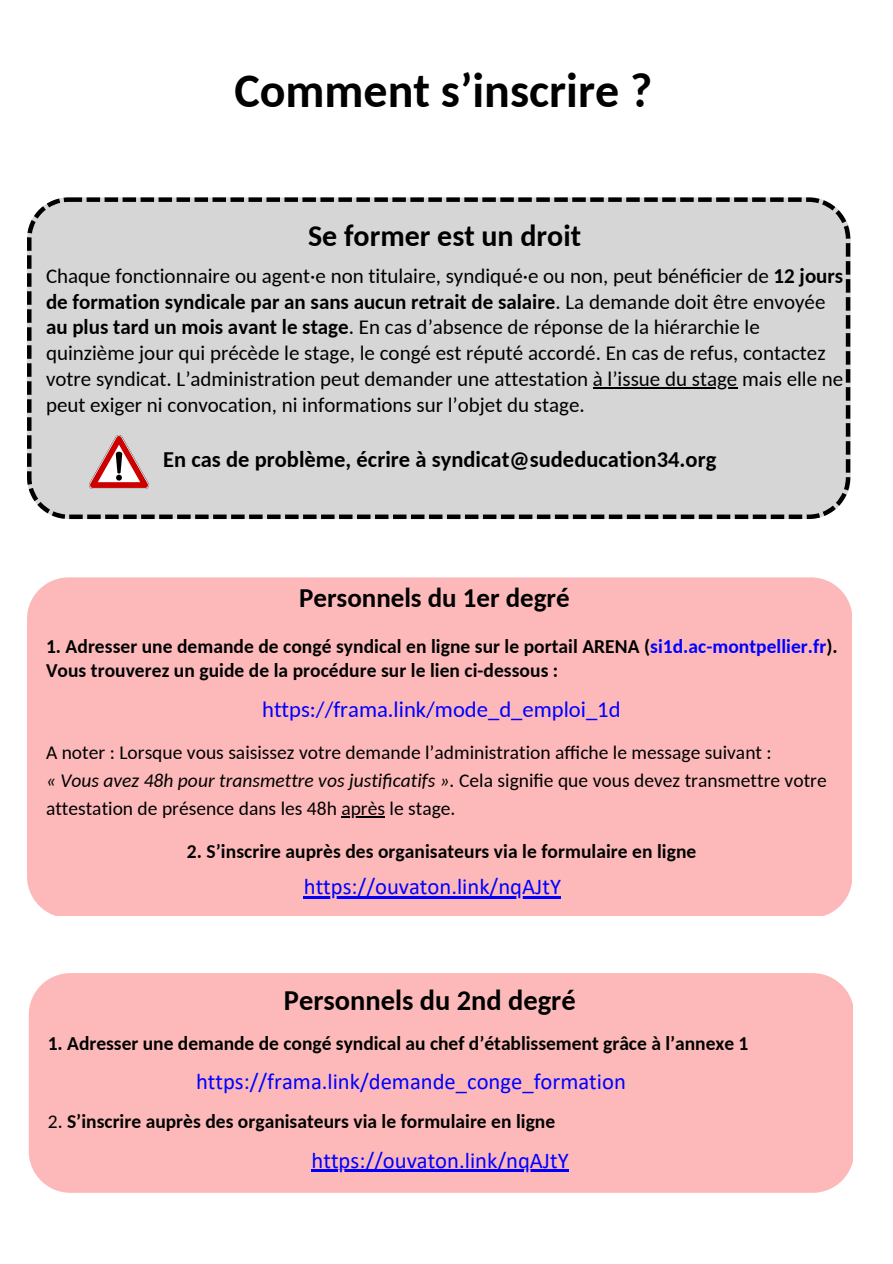
<style>
.page{position:relative;width:893px;height:1264px;background:#fff}
.page>*{position:absolute;margin:0;border:0;box-sizing:border-box;transform-origin:0 0}
.t1{font:700 48px "Carlito";color:#000}
.t2{font:700 30px "Carlito";color:#000}
.t3{font:700 28.5px "Carlito";color:#000}
.t4{font:700 27px "Carlito";color:#000}
.t5{font:22.65px "Calibri";color:#00f}
.t6{font:22.65px "Carlito";color:#00f}
.t7{font:700 22.5px "Carlito";color:#000}
.t8{font:21px/25.8px "Carlito";color:#000}
.t9{font:700 19.5px/23.5px "Carlito";letter-spacing:.005em;color:#000}
.t10{font:19.5px/28px "Carlito";color:#000}
.s1{font-weight:700}
.s2{color:#00f}
.s3{font-style:italic}
.s4{font-weight:400}
</style>
<div class="page">
<div style="left:29px;top:973px;width:824px;height:219px;background:#fdb9b9"></div>
<div style="left:27px;top:577px;width:824px;height:339px;background:#fdb9b9"></div>
<div style="left:27px;top:197px;width:823px;height:322px;background:#d6d6d6"></div>
<img style="left:89px;top:436px;width:60px;height:53px">
<hr style="left:592px;top:387px;width:145px;height:1px;background:#000">
<hr style="left:341px;top:816px;width:44px;height:1px;background:#000">
<hr style="left:304px;top:896px;width:257px;height:2px;background:#00f">
<hr style="left:311px;top:1169px;width:257px;height:2px;background:#00f">
<h1 class="t1" style="left:234px;top:71px;width:419px">Comment s’inscrire ?</h1>
<h2 class="t2" style="left:308px;top:223px;width:274px">Se former est un droit</h2>
<p class="t8" style="left:46px;top:264px;width:798px">Chaque fonctionnaire ou agent·e non titulaire, syndiqué·e ou non, peut bénéficier de <span class="s1">12 jours de formation syndicale par an sans aucun retrait de salaire</span>. La demande doit être envoyée <span class="s1">au plus tard un mois avant le stage</span>. En cas d’absence de réponse de la hiérarchie le quinzième jour qui précède le stage, le congé est réputé accordé. En cas de refus, contactez votre syndicat. L’administration peut demander une attestation à l’issue du stage mais elle ne peut exiger ni convocation, ni informations sur l’objet du stage.</p>
<p class="t7" style="left:163px;top:450px;width:554px">En cas de problème, écrire à syndicat@sudeducation34.org</p>
<p class="t4" style="left:299px;top:587px;width:272px">Personnels du 1er degré</p>
<p class="t9" style="left:46px;top:636px;width:793px">1. Adresser une demande de congé syndical en ligne sur le portail ARENA (<span class="s2">si1d.ac-montpellier.fr</span>).<br>Vous trouverez un guide de la procédure sur le lien ci-dessous :</p>
<p class="t6" style="left:262px;top:700px;width:360px">https://frama.link/mode_d_emploi_1d</p>
<p class="t10" style="left:46px;top:740px;width:782px">A noter : Lorsque vous saisissez votre demande l’administration affiche le message suivant :<br><span class="s3">« Vous avez 48h pour transmettre vos justificatifs ».</span> Cela signifie que vous devez transmettre votre attestation de présence dans les 48h après le stage.</p>
<p class="t9" style="left:187px;top:841px;width:511px">2. S’inscrire auprès des organisateurs via le formulaire en ligne</p>
<p class="t5" style="left:304px;top:877px;width:259px">https://ouvaton.link/nqAJtY</p>
<h3 class="t3" style="left:284px;top:989px;width:293px">Personnels du 2nd degré</h3>
<p class="t9" style="left:48px;top:1033px;width:702px">1. Adresser une demande de congé syndical au chef d’établissement grâce à l’annexe 1</p>
<p class="t5" style="left:196px;top:1072px;width:431px">https://frama.link/demande_conge_formation</p>
<p class="t9" style="left:48px;top:1110px;width:509px"><span class="s4">2.</span> S’inscrire auprès des organisateurs via le formulaire en ligne</p>
<p class="t5" style="left:311px;top:1150px;width:259px">https://ouvaton.link/nqAJtY</p>
</div>
